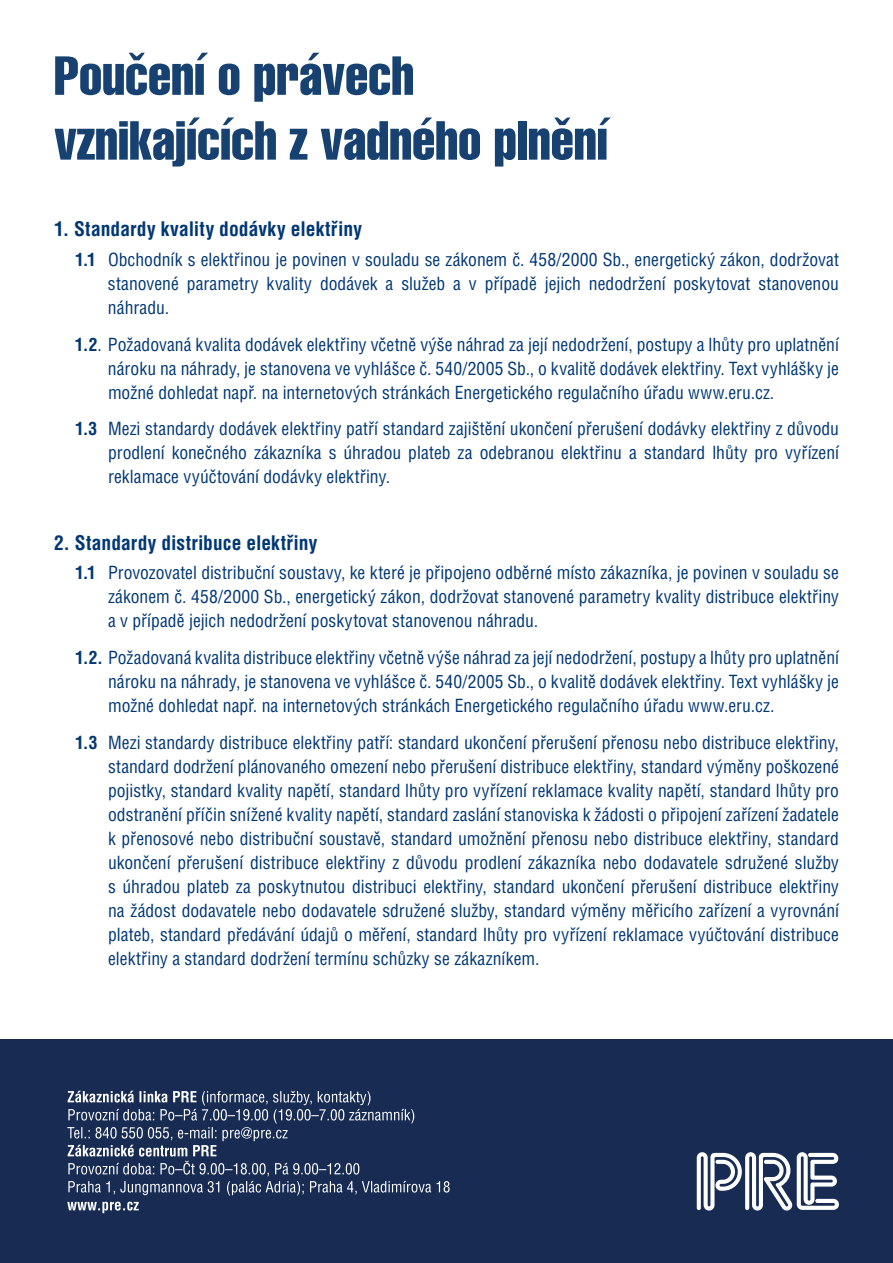
<style>
.page{position:relative;width:893px;height:1263px;background:#fff}
.page>*{position:absolute;margin:0;border:0;box-sizing:border-box;transform-origin:0 0}
.t1{font:extra-condensed 54px/64.8px "Helvetica CE";color:#174170}
.t2{font:700 condensed 19.65px "Helvetica CE";letter-spacing:.005em;color:#013775}
.t3{font:condensed 17.55px/24px "Helvetica CE";color:#013775;text-align:justify}
.s1{font-weight:700}
</style>
<div class="page">
<div style="left:0;top:1039px;width:893px;height:224px;background:#172b53"></div>
<svg style="left:697px;top:1152px;width:142px;height:59px"></svg>
<svg style="left:67px;top:1202px;width:72px;height:11px"></svg>
<svg style="left:67px;top:1091px;width:383px;height:104px"></svg>
<h1 class="t1" style="left:54px;top:44px;width:555px">Poučení o právech vznikajících z vadného plnění</h1>
<p class="t2" style="left:54px;top:218px;width:310px">1. Standardy kvality dodávky elektřiny</p>
<p class="t3" style="left:108px;top:248px;width:732px;text-indent:-33px"><span class="s1">1.1</span> Obchodník s elektřinou je povinen v souladu se zákonem č. 458/2000 Sb., energetický zákon, dodržovat stanovené parametry kvality dodávek a služeb a v případě jejich nedodržení poskytovat stanovenou náhradu.</p>
<p class="t3" style="left:108px;top:332px;width:732px;text-indent:-33px"><span class="s1">1.2</span>. Požadovaná kvalita dodávek elektřiny včetně výše náhrad za její nedodržení, postupy a lhůty pro uplatnění nároku na náhrady, je stanovena ve vyhlášce č. 540/2005 Sb., o kvalitě dodávek elektřiny. Text vyhlášky je možné dohledat např. na internetových stránkách Energetického regulačního úřadu www.eru.cz.</p>
<p class="t3" style="left:108px;top:417px;width:732px;text-indent:-33px"><span class="s1">1.3</span> Mezi standardy dodávek elektřiny patří standard zajištění ukončení přerušení dodávky elektřiny z důvodu prodlení konečného zákazníka s úhradou plateb za odebranou elektřinu a standard lhůty pro vyřízení reklamace vyúčtování dodávky elektřiny.</p>
<p class="t2" style="left:54px;top:531px;width:265px">2. Standardy distribuce elektřiny</p>
<p class="t3" style="left:108px;top:561px;width:732px;text-indent:-33px"><span class="s1">1.1</span> Provozovatel distribuční soustavy, ke které je připojeno odběrné místo zákazníka, je povinen v souladu se zákonem č. 458/2000 Sb., energetický zákon, dodržovat stanovené parametry kvality distribuce elektřiny a v případě jejich nedodržení poskytovat stanovenou náhradu.</p>
<p class="t3" style="left:108px;top:646px;width:732px;text-indent:-33px"><span class="s1">1.2.</span> Požadovaná kvalita distribuce elektřiny včetně výše náhrad za její nedodržení, postupy a lhůty pro uplatnění nároku na náhrady, je stanovena ve vyhlášce č. 540/2005 Sb., o kvalitě dodávek elektřiny. Text vyhlášky je možné dohledat např. na internetových stránkách Energetického regulačního úřadu www.eru.cz.</p>
<p class="t3" style="left:108px;top:730px;width:732px;text-indent:-33px"><span class="s1">1.3</span> Mezi standardy distribuce elektřiny patří: standard ukončení přerušení přenosu nebo distribuce elektřiny, standard dodržení plánovaného omezení nebo přerušení distribuce elektřiny, standard výměny poškozené pojistky, standard kvality napětí, standard lhůty pro vyřízení reklamace kvality napětí, standard lhůty pro odstranění příčin snížené kvality napětí, standard zaslání stanoviska k žádosti o připojení zařízení žadatele k přenosové nebo distribuční soustavě, standard umožnění přenosu nebo distribuce elektřiny, standard ukončení přerušení distribuce elektřiny z důvodu prodlení zákazníka nebo dodavatele sdružené služby s úhradou plateb za poskytnutou distribuci elektřiny, standard ukončení přerušení distribuce elektřiny na žádost dodavatele nebo dodavatele sdružené služby, standard výměny měřicího zařízení a vyrovnání plateb, standard předávání údajů o měření, standard lhůty pro vyřízení reklamace vyúčtování distribuce elektřiny a standard dodržení termínu schůzky se zákazníkem.</p>
</div>
